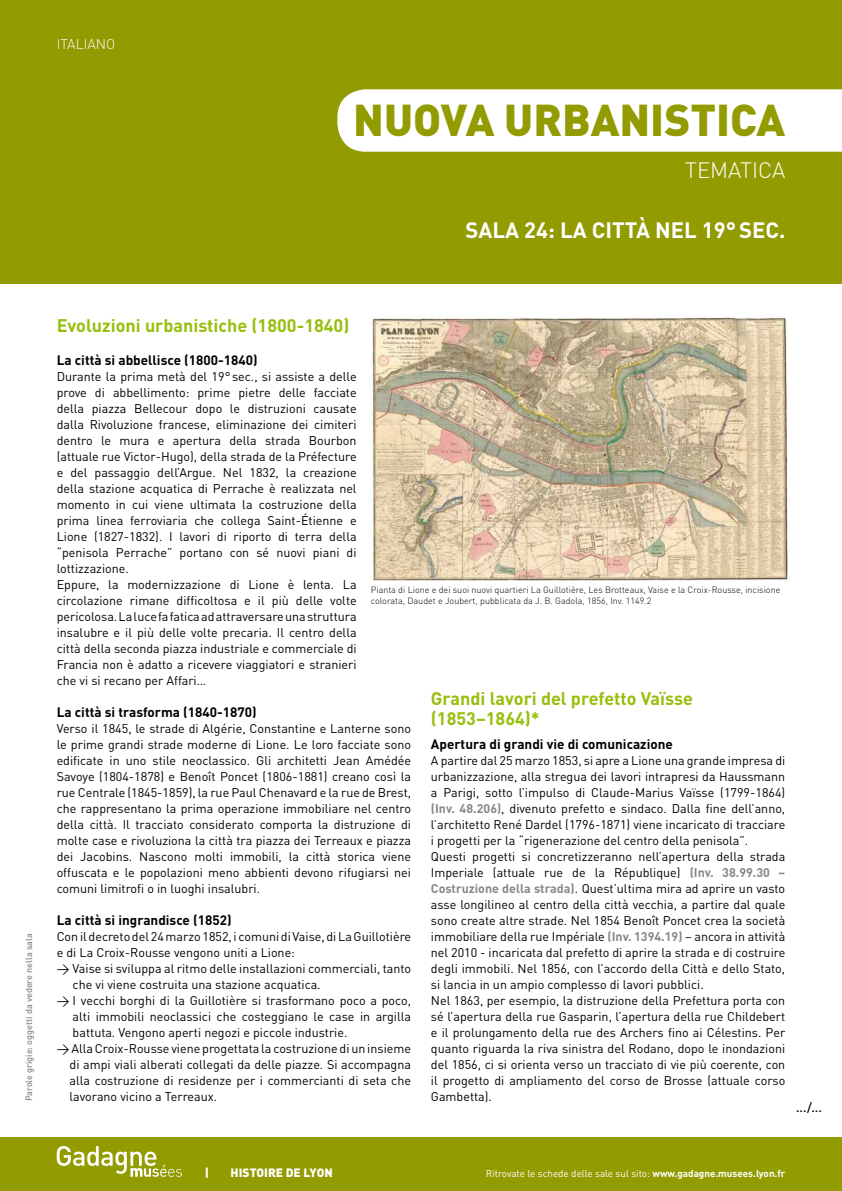
<style>
.page{position:relative;width:842px;height:1191px;background:#fff}
.page>*{position:absolute;margin:0;border:0;box-sizing:border-box;transform-origin:0 0}
.t1{font:900 44px "DIN";color:#929b00}
.t2{font:700 22px "DIN";color:#fff}
.t3{font:300 22px "DIN";color:#fff}
.t4{font:700 18px/20px "DIN";color:#97bf0d}
.t5{font:300 14px "DIN";color:#fff}
.t6{font:700 13.5px "DIN";color:#000}
.t7{font:12.5px/16px "DIN";color:#000}
.t8{font:500 12.5px "DIN";color:#000}
.t9{font:900 12px "DIN";color:#fff}
.t10{font:9.9px "DIN";color:#fff}
.t11{font:300 9px/11px "DIN";color:#000}
.t12{font:500 9px "DIN";color:#87888a}
.s1{font-weight:700;color:#87888a}
.s2{font-weight:700}
</style>
<div class="page">
<div style="left:0;top:0;width:842px;height:284px;background:#929b00"></div>
<div style="left:0;top:1137px;width:842px;height:54px;background:#929b00"></div>
<svg style="left:57px;top:1146px;width:125px;height:30px"></svg>
<div style="left:337px;top:89px;width:505px;height:63px;background:#fff"></div>
<img style="left:371px;top:317px;width:418px;height:263px">
<p class="t5" style="left:57px;top:35px;width:60px">italiano</p>
<h1 class="t1" style="left:353px;top:91px;width:433px">NUOVA URBANISTICA</h1>
<h2 class="t3" style="left:685px;top:157px;width:102px">TEMATICA</h2>
<h2 class="t2" style="left:465px;top:216px;width:321px">SALA 24: LA CITTÀ NEL 19°SEC.</h2>
<p class="t12" style="left:23px;top:1101px;width:169px;rotate:-90deg">Parole grigie: oggetti da vedere nella sala</p>
<h3 class="t4" style="left:57px;top:314px;width:294px">Evoluzioni urbanistiche (1800-1840)</h3>
<p class="t6" style="left:57px;top:351px;width:202px">La città si abbellisce (1800-1840)</p>
<p class="t7" style="left:57px;top:368px;width:301px">Durante la prima metà del 19° sec., si assiste a delle prove di abbellimento: prime pietre delle facciate della piazza Bellecour dopo le distruzioni causate dalla Rivoluzione francese, eliminazione dei cimiteri dentro le mura e apertura della strada Bourbon (attuale rue Victor-Hugo), della strada de la Préfecture e del passaggio dell’Argue. Nel 1832, la creazione della stazione acquatica di Perrache è realizzata nel momento in cui viene ultimata la costruzione della prima linea ferroviaria che collega Saint-Étienne e Lione (1827-1832). I lavori di riporto di terra della “penisola Perrache” portano con sé nuovi piani di lottizzazione.<br>Eppure, la modernizzazione di Lione è lenta. La circolazione rimane difficoltosa e il più delle volte pericolosa. La luce fa fatica ad attraversare una struttura insalubre e il più delle volte precaria. Il centro della città della seconda piazza industriale e commerciale di Francia non è adatto a ricevere viaggiatori e stranieri che vi si recano per Affari…</p>
<p class="t6" style="left:57px;top:703px;width:201px">La città si trasforma (1840-1870)</p>
<p class="t7" style="left:57px;top:720px;width:356px;text-align:justify">Verso il 1845, le strade di Algérie, Constantine e Lanterne sono le prime grandi strade moderne di Lione. Le loro facciate sono edificate in uno stile neoclassico. Gli architetti Jean Amédée Savoye (1804-1878) e Benoît Poncet (1806-1881) creano così la rue Centrale (1845-1859), la rue Paul Chenavard e la rue de Brest, che rappresentano la prima operazione immobiliare nel centro della città. Il tracciato considerato comporta la distruzione di molte case e rivoluziona la città tra piazza dei Terreaux e piazza dei Jacobins. Nascono molti immobili, la città storica viene offuscata e le popolazioni meno abbienti devono rifugiarsi nei comuni limitrofi o in luoghi insalubri.</p>
<p class="t6" style="left:57px;top:911px;width:176px">La città si ingrandisce (1852)</p>
<p class="t7" style="left:57px;top:928px;width:356px">Con il decreto del 24 marzo 1852, i comuni di Vaise, di La Guillotière</p>
<p class="t7" style="left:57px;top:944px;width:240px">e di La Croix-Rousse vengono uniti a Lione:</p>
<p class="t7" style="left:57px;top:960px;width:356px">&gt; Vaise si sviluppa al ritmo delle installazioni commerciali, tanto</p>
<p class="t7" style="left:73px;top:976px;width:249px">che vi viene costruita una stazione acquatica.</p>
<p class="t7" style="left:57px;top:992px;width:356px">&gt; I vecchi borghi di la Guillotière si trasformano poco a poco,</p>
<p class="t7" style="left:73px;top:1008px;width:340px">alti immobili neoclassici che costeggiano le case in argilla</p>
<p class="t7" style="left:73px;top:1024px;width:276px">battuta. Vengono aperti negozi e piccole industrie.</p>
<p class="t7" style="left:57px;top:1040px;width:356px">&gt; Alla Croix-Rousse viene progettata la costruzione di un insieme</p>
<p class="t7" style="left:70px;top:1056px;width:343px">di ampi viali alberati collegati da delle piazze. Si accompagna</p>
<p class="t7" style="left:70px;top:1072px;width:343px">alla costruzione di residenze per i commercianti di seta che</p>
<p class="t7" style="left:70px;top:1088px;width:149px">lavorano vicino a Terreaux.</p>
<p class="t11" style="left:371px;top:584px;width:411px">Pianta di Lione e dei suoi nuovi quartieri La Guillotière, Les Brotteaux, Vaise e la Croix-Rousse, incisione colorata, Daudet e Joubert, pubblicata da J. B. Gadola, 1856, Inv. 1149.2</p>
<h3 class="t4" style="left:431px;top:687px;width:264px">Grandi lavori del prefetto Vaïsse (1853–1864)*</h3>
<p class="t6" style="left:431px;top:735px;width:243px">Apertura di grandi vie di comunicazione</p>
<p class="t7" style="left:431px;top:752px;width:356px">A partire dal 25 marzo 1853, si apre a Lione una grande impresa di urbanizzazione, alla stregua dei lavori intrapresi da Haussmann a Parigi, sotto l’impulso di Claude-Marius Vaïsse (1799-1864) <span class="s1">(Inv. 48.206)</span>, divenuto prefetto e sindaco. Dalla fine dell’anno, l’architetto René Dardel (1796-1871) viene incaricato di tracciare i progetti per la “rigenerazione del centro della penisola”.<br>Questi progetti si concretizzeranno nell’apertura della strada Imperiale (attuale rue de la République) <span class="s1">(Inv. 38.99.30 – Costruzione della strada)</span>. Quest’ultima mira ad aprire un vasto asse longilineo al centro della città vecchia, a partire dal quale sono create altre strade. Nel 1854 Benoît Poncet crea la società immobiliare della rue Impériale <span class="s1">(Inv. 1394.19)</span> – ancora in attività nel 2010 - incaricata dal prefetto di aprire la strada e di costruire degli immobili. Nel 1856, con l’accordo della Città e dello Stato, si lancia in un ampio complesso di lavori pubblici.<br>Nel 1863, per esempio, la distruzione della Prefettura porta con sé l’apertura della rue Gasparin, l’apertura della rue Childebert e il prolungamento della rue des Archers fino ai Célestins. Per quanto riguarda la riva sinistra del Rodano, dopo le inondazioni del 1856, ci si orienta verso un tracciato di vie più coerente, con il progetto di ampliamento del corso de Brosse (attuale corso Gambetta).</p>
<p class="t8" style="left:796px;top:1099px;width:27px">.../...</p>
<p class="t9" style="left:205px;top:1164px;width:6px">|</p>
<p class="t9" style="left:231px;top:1164px;width:104px">HISTOIRE DE LYON</p>
<p class="t10" style="left:486px;top:1167px;width:301px">Ritrovate le schede delle sale sul sito: <span class="s2">www.gadagne.musees.lyon.fr</span></p>
</div>
